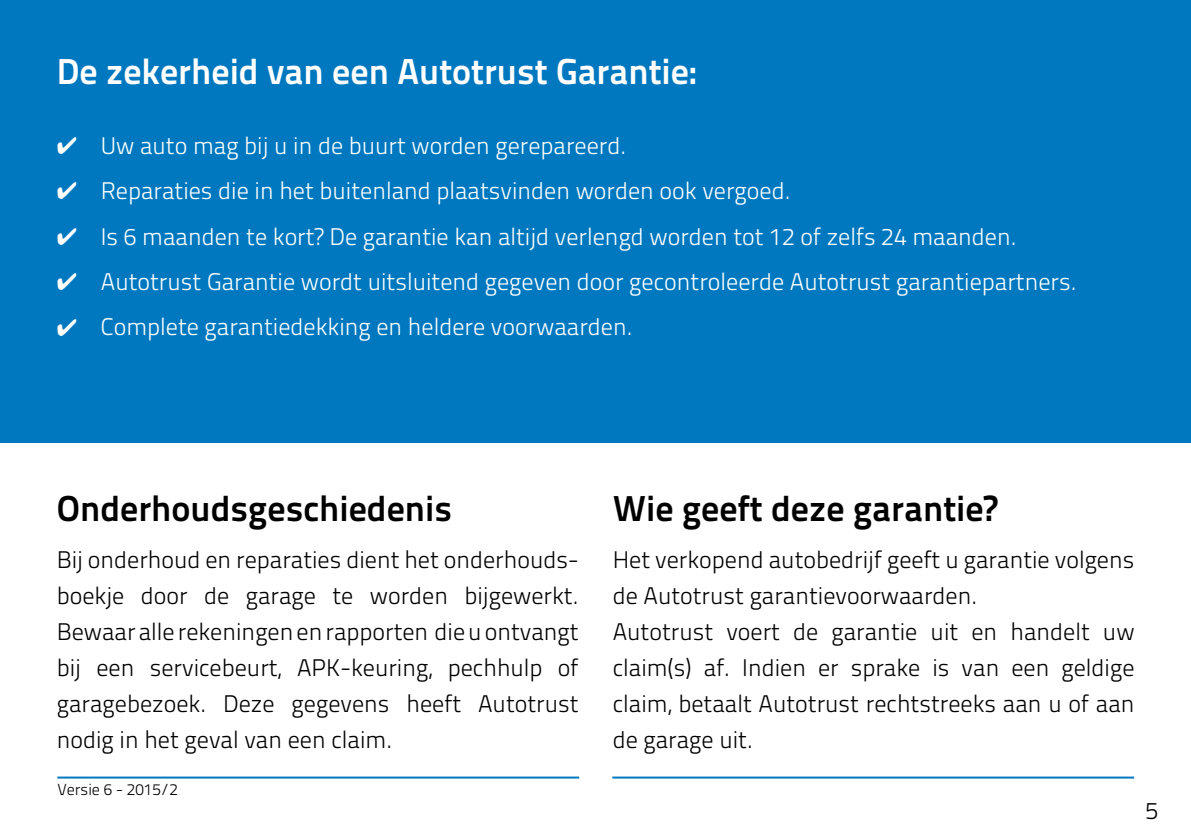
<style>
.page{position:relative;width:1191px;height:840px;background:#fff}
.page>*{position:absolute;margin:0;border:0;box-sizing:border-box;transform-origin:0 0}
.t1{font:36px "Titillium Text 14 L 800 wt";color:#000}
.t2{font:36px "Titillium Text 14 L 800 wt";color:#fff}
.t3{font:24px/36px "Titillium Text 14 L 250 wt";color:#000;text-align:justify}
.t4{font:24px "Titillium Text 14 L 250 wt";color:#fff}
.t5{font:16px "Titillium Text 14 L 250 wt";color:#000}
</style>
<div class="page">
<hr style="left:57px;top:776px;width:522px;height:2px;background:#0078bf">
<hr style="left:612px;top:776px;width:522px;height:2px;background:#0078bf">
<div style="left:0;top:0;width:1191px;height:442px;background:#0078bf"></div>
<h1 class="t2" style="left:57px;top:49px;width:641px">De zekerheid van een Autotrust Garantie:</h1>
<p class="t4" style="left:57px;top:131px;width:571px">✔ Uw auto mag bij u in de buurt worden gerepareerd.</p>
<p class="t4" style="left:57px;top:176px;width:735px">✔ Reparaties die in het buitenland plaatsvinden worden ook vergoed.</p>
<p class="t4" style="left:57px;top:222px;width:961px">✔ Is 6 maanden te kort? De garantie kan altijd verlengd worden tot 12 of zelfs 24 maanden.</p>
<p class="t4" style="left:57px;top:267px;width:1021px">✔ Autotrust Garantie wordt uitsluitend gegeven door gecontroleerde Autotrust garantiepartners.</p>
<p class="t4" style="left:57px;top:312px;width:577px">✔ Complete garantiedekking en heldere voorwaarden.</p>
<h1 class="t1" style="left:57px;top:485px;width:397px">Onderhoudsgeschiedenis</h1>
<p class="t3" style="left:57px;top:541px;width:523px">Bij onderhoud en reparaties dient het onderhouds&shy;boekje door de garage te worden bijgewerkt.<br>Bewaar alle rekeningen en rapporten die u ontvangt bij een servicebeurt, APK-keuring, pechhulp of garagebezoek. Deze gegevens heeft Autotrust nodig in het geval van een claim.</p>
<p class="t5" style="left:57px;top:779px;width:122px">Versie 6 - 2015/2</p>
<h1 class="t1" style="left:612px;top:485px;width:386px">Wie geeft deze garantie?</h1>
<p class="t3" style="left:612px;top:541px;width:523px;text-align:left">Het verkopend autobedrijf geeft u garantie volgens de Autotrust garantievoorwaarden.<br>Autotrust voert de garantie uit en handelt uw claim(s) af. Indien er sprake is van een geldige claim, betaalt Autotrust rechtstreeks aan u of aan de garage uit.</p>
<p class="t3" style="left:1145px;top:791px;width:14px">5</p>
</div>
